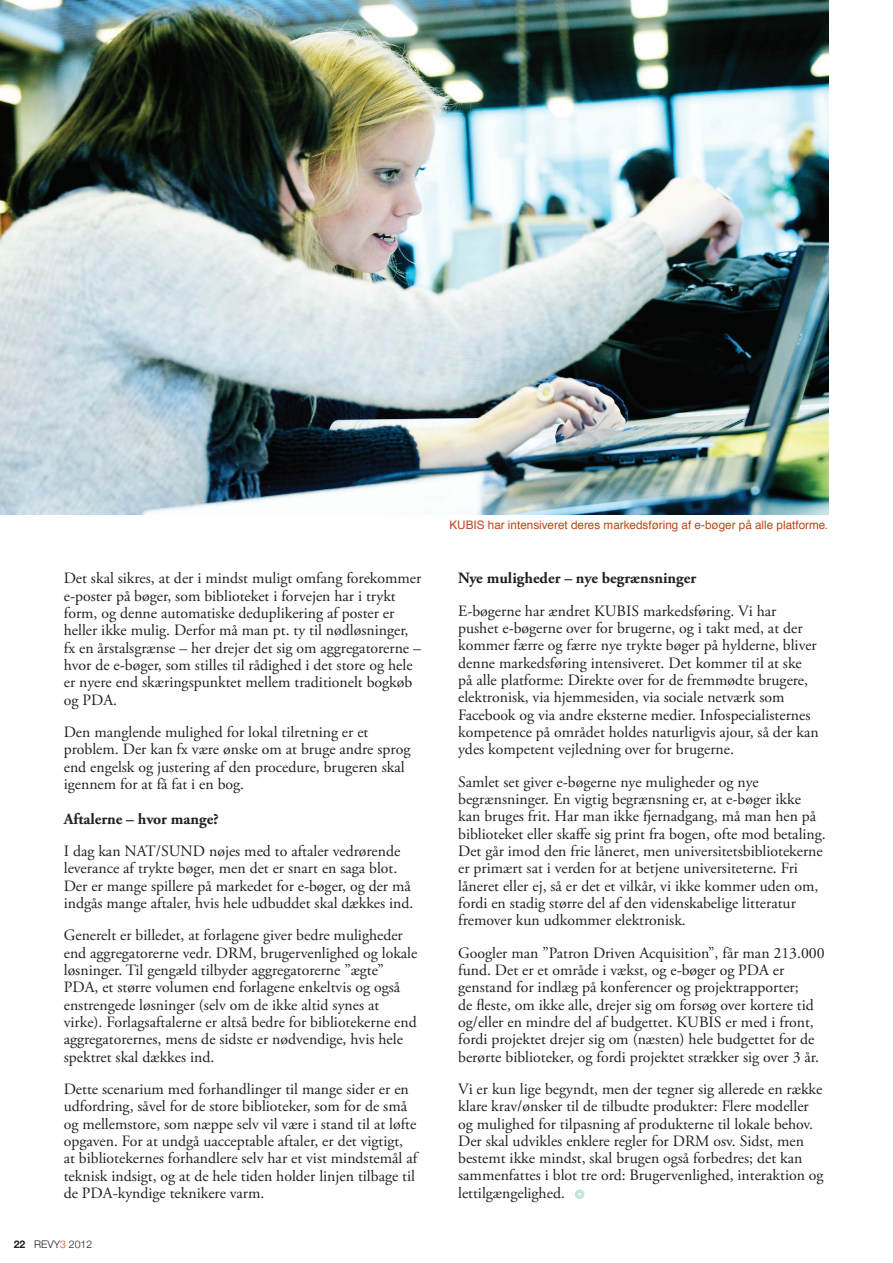
<style>
.page{position:relative;width:893px;height:1263px;background:#fff}
.page>*{position:absolute;margin:0;border:0;box-sizing:border-box;transform-origin:0 0}
.t1{font:15.75px/17.4px "Adobe Garamond Pro";color:#231f20}
.t2{font:700 15.75px "Adobe Garamond Pro";color:#231f20}
.t3{font:11.7px "Helvetica";color:#bd4517}
.t4{font:300 10.5px "Helvetica Neue";color:#231f20}
.s1{font-weight:700}
.s2{color:#bd4517}
</style>
<div class="page">
<div style="left:575px;top:1189px;width:9px;height:10px;border:3px solid #c1e4dd;border-radius:50%"></div>
<img style="left:0;top:0;width:828px;height:514px">
<p class="t1" style="left:64px;top:570px;width:359px">Det skal sikres, at der i mindst muligt omfang forekommer e-poster på bøger, som biblioteket i forvejen har i trykt form, og denne automatiske deduplikering af poster er heller ikke mulig. Derfor må man pt. ty til nødløsninger, fx en årstalsgrænse – her drejer det sig om aggregatorerne – hvor de e-bøger, som stilles til rådighed i det store og hele er nyere end skæringspunktet mellem traditionelt bogkøb og PDA.</p>
<p class="t1" style="left:64px;top:724px;width:348px">Den manglende mulighed for lokal tilretning er et problem. Der kan fx være ønske om at bruge andre sprog end engelsk og justering af den procedure, brugeren skal igennem for at få fat i en bog.</p>
<p class="t2" style="left:64px;top:809px;width:156px">Aftalerne – hvor mange?</p>
<p class="t1" style="left:64px;top:843px;width:351px">I dag kan NAT/SUND nøjes med to aftaler vedrørende leverance af trykte bøger, men det er snart en saga blot.<br>Der er mange spillere på markedet for e-bøger, og der må indgås mange aftaler, hvis hele udbuddet skal dækkes ind.</p>
<p class="t1" style="left:64px;top:927px;width:355px">Generelt er billedet, at forlagene giver bedre muligheder end aggregatorerne vedr. DRM, brugervenlighed og lokale løsninger. Til gengæld tilbyder aggregatorerne ”ægte” PDA, et større volumen end forlagene enkeltvis og også enstrengede løsninger (selv om de ikke altid synes at virke). Forlagsaftalerne er altså bedre for bibliotekerne end aggregatorernes, mens de sidste er nødvendige, hvis hele spektret skal dækkes ind.</p>
<p class="t1" style="left:64px;top:1081px;width:355px">Dette scenarium med forhandlinger til mange sider er en udfordring, såvel for de store biblioteker, som for de små og mellemstore, som næppe selv vil være i stand til at løfte opgaven. For at undgå uacceptable aftaler, er det vigtigt, at bibliotekernes forhandlere selv har et vist mindstemål af teknisk indsigt, og at de hele tiden holder linjen tilbage til de PDA-kyndige teknikere varm.</p>
<p class="t4" style="left:14px;top:1235px;width:80px"><span class="s1">22</span> REVY<span class="s2">3</span> 2012</p>
<p class="t3" style="left:449px;top:516px;width:380px">KUBIS har intensiveret deres markedsføring af e-bøger på alle platforme.</p>
<p class="t2" style="left:458px;top:569px;width:240px">Nye muligheder – nye begrænsninger</p>
<p class="t1" style="left:458px;top:603px;width:362px">E-bøgerne har ændret KUBIS markedsføring. Vi har pushet e-bøgerne over for brugerne, og i takt med, at der kommer færre og færre nye trykte bøger på hylderne, bliver denne markedsføring intensiveret. Det kommer til at ske på alle platforme: Direkte over for de fremmødte brugere, elektronisk, via hjemmesiden, via sociale netværk som Facebook og via andre eksterne medier. Infospecialisternes kompetence på området holdes naturligvis ajour, så der kan ydes kompetent vejledning over for brugerne.</p>
<p class="t1" style="left:458px;top:773px;width:369px">Samlet set giver e-bøgerne nye muligheder og nye begrænsninger. En vigtig begrænsning er, at e-bøger ikke kan bruges frit. Har man ikke fjernadgang, må man hen på biblioteket eller skaffe sig print fra bogen, ofte mod betaling.<br>Det går imod den frie låneret, men universitetsbibliotekerne er primært sat i verden for at betjene universiteterne. Fri låneret eller ej, så er det et vilkår, vi ikke kommer uden om, fordi en stadig større del af den videnskabelige litteratur fremover kun udkommer elektronisk.</p>
<p class="t1" style="left:458px;top:944px;width:368px">Googler man ”Patron Driven Acquisition”, får man 213.000 fund. Det er et område i vækst, og e-bøger og PDA er genstand for indlæg på konferencer og projektrapporter;<br>de fleste, om ikke alle, drejer sig om forsøg over kortere tid og/eller en mindre del af budgettet. KUBIS er med i front, fordi projektet drejer sig om (næsten) hele budgettet for de berørte biblioteker, og fordi projektet strækker sig over 3 år.</p>
<p class="t1" style="left:458px;top:1081px;width:367px">Vi er kun lige begyndt, men der tegner sig allerede en række klare krav/ønsker til de tilbudte produkter: Flere modeller og mulighed for tilpasning af produkterne til lokale behov.<br>Der skal udvikles enklere regler for DRM osv. Sidst, men bestemt ikke mindst, skal brugen også forbedres; det kan sammenfattes i blot tre ord: Brugervenlighed, interaktion og lettilgængelighed.</p>
</div>
